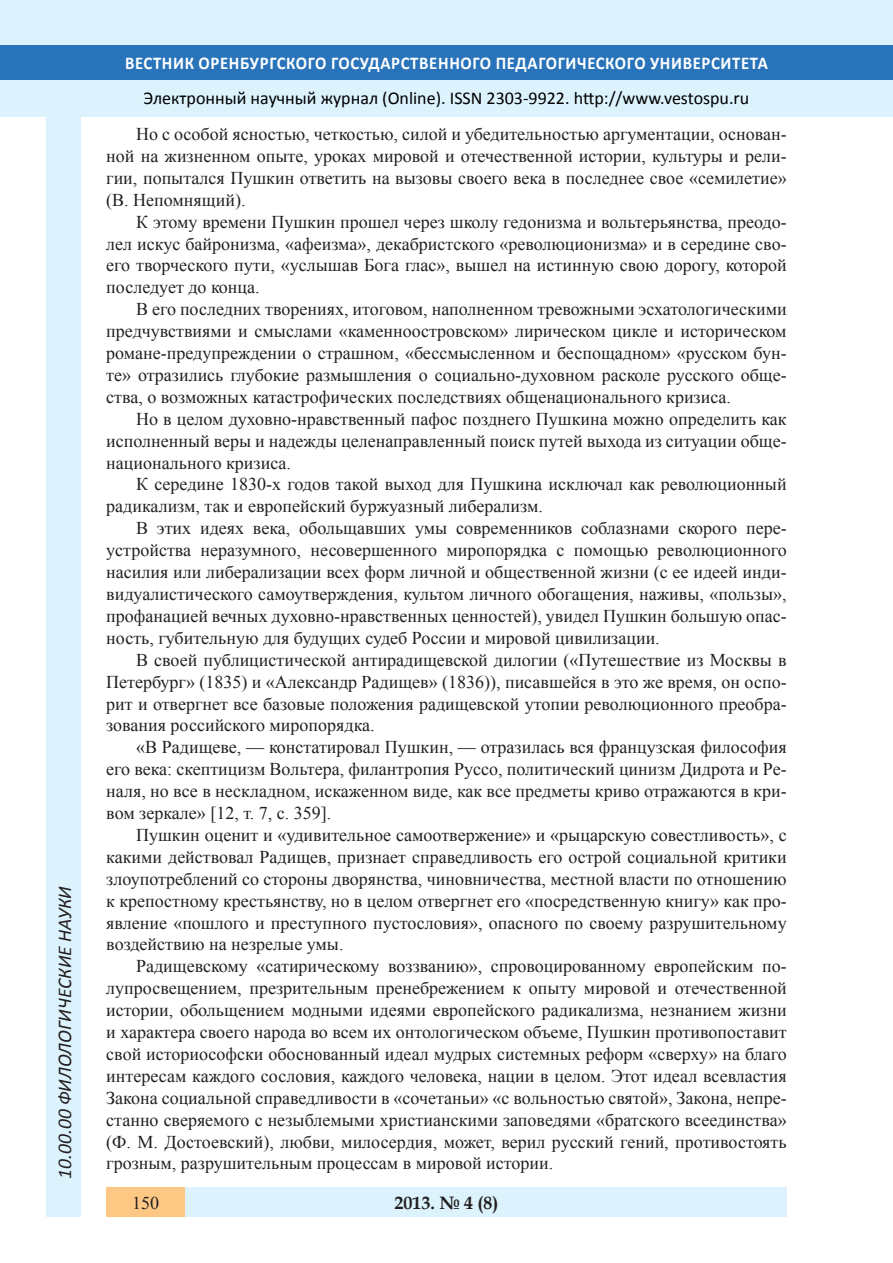
<style>
.page{position:relative;width:893px;height:1263px;background:#fff}
.page>*{position:absolute;margin:0;border:0;box-sizing:border-box;transform-origin:0 0}
.t1{font:italic 19.5px "Calibri";color:#231f20}
.Стиль2{font:18px/21.9px "Times New Roman";color:#231f20;text-align:justify}
.t2{font:18px "Calibri";color:#000}
.t3{font:700 18px "Calibri";letter-spacing:.04em;color:#fff;scale:.93 1}
.t4{font:700 18px "Book Antiqua";color:#231f20}
</style>
<div class="page">
<div style="left:0;top:0;width:893px;height:116px;background:#dcf2fc"></div>
<div style="left:0;top:45px;width:893px;height:34px;background:#2873ba"></div>
<div style="left:106px;top:1188px;width:681px;height:29px;background:#dcf2fc"></div>
<div style="left:106px;top:1188px;width:79px;height:29px;background:#fdc784"></div>
<div style="left:47px;top:116px;width:34px;height:1101px;background:#dcf2fc"></div>
<p class="t1" style="left:51px;top:1179px;width:294px;rotate:-90deg">10.00.00 ФИЛОЛОГИЧЕСКИЕ НАУКИ</p>
<p class="t3" style="left:125px;top:50px;width:693px">ВЕСТНИК ОРЕНБУРГСКОГО ГОСУДАРСТВЕННОГО ПЕДАГОГИЧЕСКОГО УНИВЕРСИТЕТА</p>
<p class="t2" style="left:144px;top:85px;width:607px">Электронный научный журнал (Online). ISSN 2303-9922. http://www.vestospu.ru</p>
<p class="Стиль2" style="left:106px;top:122px;width:682px;text-indent:30px">Но с особой ясностью, четкостью, силой и убедительностью аргументации, основан&shy;ной на жизненном опыте, уроках мировой и отечественной истории, культуры и рели&shy;гии, попытался Пушкин ответить на вызовы своего века в последнее свое «семилетие» (В. Непомнящий).</p>
<p class="Стиль2" style="left:106px;top:210px;width:682px;text-indent:30px">К этому времени Пушкин прошел через школу гедонизма и вольтерьянства, преодо&shy;лел искус байронизма, «афеизма», декабристского «революционизма» и в середине сво&shy;его творческого пути, «услышав Бога глас», вышел на истинную свою дорогу, которой последует до конца.</p>
<p class="Стиль2" style="left:106px;top:298px;width:682px;text-indent:30px">В его последних творениях, итоговом, наполненном тревожными эсхатологическими предчувствиями и смыслами «каменноостровском» лирическом цикле и историческом романе-предупреждении о страшном, «бессмысленном и беспощадном» «русском бун&shy;те» отразились глубокие размышления о социально-духовном расколе русского обще&shy;ства, о возможных катастрофических последствиях общенационального кризиса.</p>
<p class="Стиль2" style="left:106px;top:407px;width:682px;text-indent:30px">Но в целом духовно-нравственный пафос позднего Пушкина можно определить как исполненный веры и надежды целенаправленный поиск путей выхода из ситуации обще&shy;национального кризиса.</p>
<p class="Стиль2" style="left:106px;top:473px;width:682px;text-indent:30px">К середине 1830-х годов такой выход для Пушкина исключал как революционный радикализм, так и европейский буржуазный либерализм.</p>
<p class="Стиль2" style="left:106px;top:517px;width:682px;text-indent:30px">В этих идеях века, обольщавших умы современников соблазнами скорого пере&shy;устройства неразумного, несовершенного миропорядка с помощью революционного насилия или либерализации всех форм личной и общественной жизни (с ее идеей инди&shy;видуалистического самоутверждения, культом личного обогащения, наживы, «пользы», профанацией вечных духовно-нравственных ценностей), увидел Пушкин большую опас&shy;ность, губительную для будущих судеб России и мировой цивилизации.</p>
<p class="Стиль2" style="left:106px;top:648px;width:682px;text-indent:30px">В своей публицистической антирадищевской дилогии («Путешествие из Москвы в Петербург» (1835) и «Александр Радищев» (1836)), писавшейся в это же время, он оспо&shy;рит и отвергнет все базовые положения радищевской утопии революционного преобра&shy;зования российского миропорядка.</p>
<p class="Стиль2" style="left:106px;top:736px;width:682px;text-indent:30px">«В Радищеве, — констатировал Пушкин, — отразилась вся французская философия его века: скептицизм Вольтера, филантропия Руссо, политический цинизм Дидрота и Ре&shy;наля, но все в нескладном, искаженном виде, как все предметы криво отражаются в кри&shy;вом зеркале» [12, т. 7, с. 359].</p>
<p class="Стиль2" style="left:106px;top:823px;width:682px;text-indent:30px">Пушкин оценит и «удивительное самоотвержение» и «рыцарскую совестливость», с какими действовал Радищев, признает справедливость его острой социальной критики злоупотреблений со стороны дворянства, чиновничества, местной власти по отношению к крепостному крестьянству, но в целом отвергнет его «посредственную книгу» как про&shy;явление «пошлого и преступного пустословия», опасного по своему разрушительному воздействию на незрелые умы.</p>
<p class="Стиль2" style="left:106px;top:955px;width:682px;text-indent:30px">Радищевскому «сатирическому воззванию», спровоцированному европейским по&shy;лупросвещением, презрительным пренебрежением к опыту мировой и отечественной истории, обольщением модными идеями европейского радикализма, незнанием жизни и характера своего народа во всем их онтологическом объеме, Пушкин противопоставит свой историософски обоснованный идеал мудрых системных реформ «сверху» на благо интересам каждого сословия, каждого человека, нации в целом. Этот идеал всевластия Закона социальной справедливости в «сочетаньи» «с вольностью святой», Закона, непре&shy;станно сверяемого с незыблемыми христианскими заповедями «братского всеединства» (Ф. М. Достоевский), любви, милосердия, может, верил русский гений, противостоять грозным, разрушительным процессам в мировой истории.</p>
<p class="Стиль2" style="left:132px;top:1191px;width:28px">150</p>
<p class="t4" style="left:394px;top:1190px;width:106px">2013. № 4 (8)</p>
</div>
